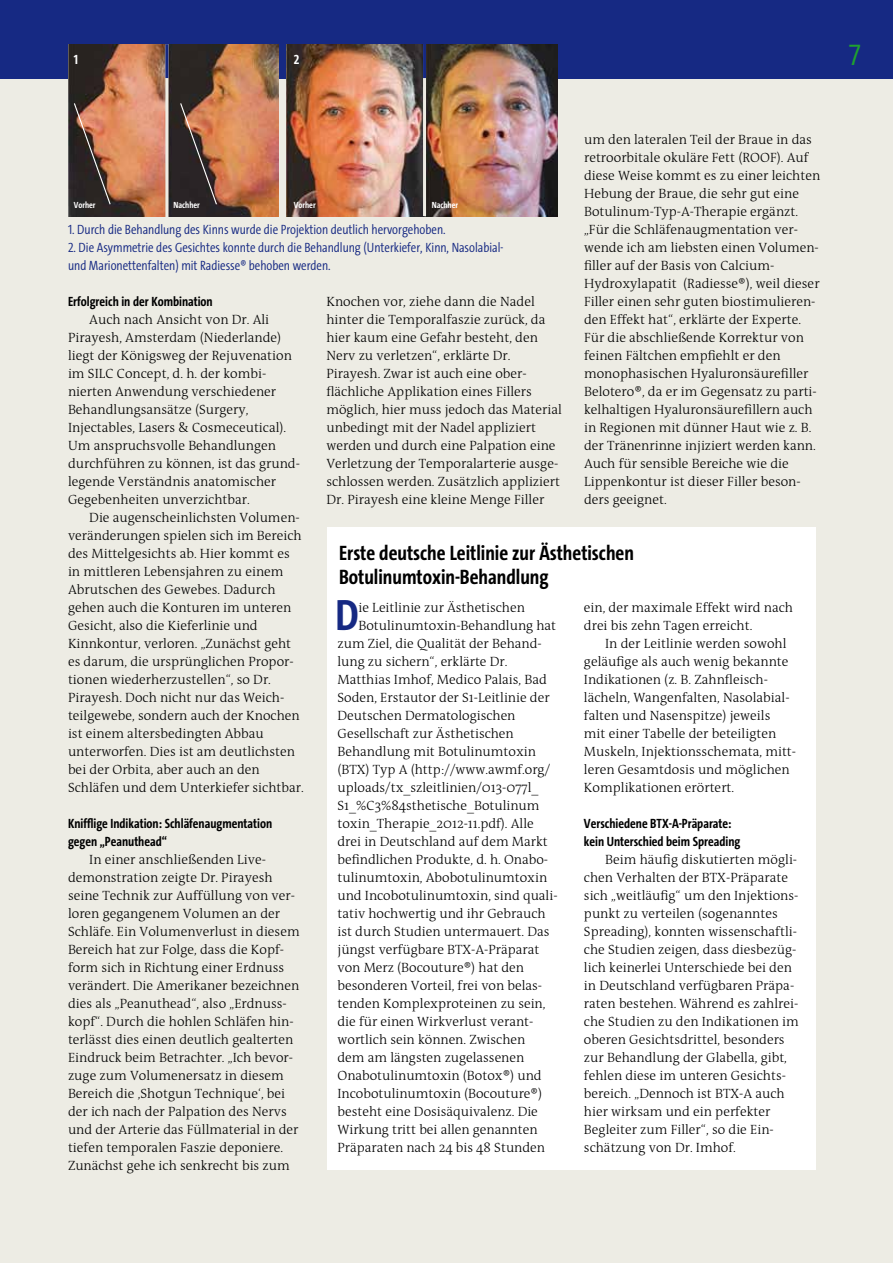
<style>
.page{position:relative;width:893px;height:1263px;background:#edece4}
.page>*{position:absolute;margin:0;border:0;box-sizing:border-box;transform-origin:0 0}
.t1{font:700 44.25px "The Sans Cd LF7";color:#162983}
.t2{font:300 30px "The Sans Cd LF4";color:#1fa12e}
.t3{font:700 21px/24px "The Sans Cd LF7";color:#000}
.t4{font:300 13.5px/18px "The Antiqua B3";color:#000}
.t5{font:300 13.5px/18px "The Sans Cd LF4";color:#162983}
.t6{font:700 13.5px/18px "The Sans Cd LF7";color:#000}
.t7{font:700 13.5px "The Sans Cd LF7";color:#fff}
.t8{font:700 9px "The Sans Cd LF7";color:#fff}
</style>
<div class="page">
<div style="left:327px;top:528px;width:489px;height:642px;background:#fff"></div>
<div style="left:0;top:0;width:893px;height:78px;background:#162983"></div>
<img style="left:68px;top:44px;width:210px;height:172px">
<hr style="left:165px;top:44px;width:3px;height:184px;background:#edece4">
<hr style="left:165px;top:44px;width:3px;height:34px;background:#162983">
<img style="left:287px;top:44px;width:271px;height:172px">
<hr style="left:423px;top:44px;width:3px;height:172px;background:#edece4">
<hr style="left:423px;top:40px;width:3px;height:38px;background:#162983">
<svg style="left:73px;top:102px;width:39px;height:104px;background:#76503f"></svg>
<svg style="left:179px;top:102px;width:39px;height:104px;background:#6b493a"></svg>
<p class="t7" style="left:74px;top:53px;width:6px">1</p>
<p class="t7" style="left:294px;top:53px;width:7px">2</p>
<p class="t4" style="left:584px;top:131px;width:238px">um den lateralen Teil der Braue in das retroorbitale okuläre Fett (ROOF). Auf diese Weise kommt es zu einer leichten Hebung der Braue, die sehr gut eine Botulinum-Typ-A-Therapie ergänzt. „Für die Schläfenaugmentation ver&shy;wende ich am liebsten einen Volumen&shy;filler auf der Basis von Calcium-Hydroxylapatit (Radiesse®), weil dieser Filler einen sehr guten biostimulieren&shy;den Effekt hat“, erklärte der Experte.<br>Für die abschließende Korrektur von feinen Fältchen empfiehlt er den monophasischen Hyaluronsäurefiller Belotero®, da er im Gegensatz zu parti&shy;kelhaltigen Hyaluronsäurefillern auch in Regionen mit dünner Haut wie z. B. der Tränenrinne injiziert werden kann.<br>Auch für sensible Bereiche wie die Lippenkontur ist dieser Filler beson&shy;ders geeignet.</p>
<h3 class="t3" style="left:339px;top:542px;width:296px">Erste deutsche Leitlinie zur Ästhetischen<br>Botulinumtoxin-Behandlung</h3>
<p class="t8" style="left:74px;top:201px;width:23px">Vorher</p>
<p class="t8" style="left:174px;top:201px;width:28px">Nachher</p>
<p class="t8" style="left:294px;top:201px;width:23px">Vorher</p>
<p class="t8" style="left:432px;top:201px;width:28px">Nachher</p>
<p class="t5" style="left:68px;top:221px;width:379px">1. Durch die Behandlung des Kinns wurde die Projektion deutlich hervorgehoben.</p>
<p class="t5" style="left:68px;top:239px;width:436px">2. Die Asymmetrie des Gesichtes konnte durch die Behandlung (Unterkiefer, Kinn, Nasolabial&shy;und Marionettenfalten) mit Radiesse® behoben werden.</p>
<p class="t4" style="left:326px;top:293px;width:237px">Knochen vor, ziehe dann die Nadel hinter die Temporalfaszie zurück, da hier kaum eine Gefahr besteht, den Nerv zu verletzen“, erklärte Dr.<br>Pirayesh. Zwar ist auch eine ober&shy;flächliche Applikation eines Fillers möglich, hier muss jedoch das Material unbedingt mit der Nadel appliziert werden und durch eine Palpation eine Verletzung der Temporalarterie ausge&shy;schlossen werden. Zusätzlich appliziert Dr. Pirayesh eine kleine Menge Filler</p>
<p class="t6" style="left:68px;top:293px;width:146px">Erfolgreich in der Kombination</p>
<p class="t4" style="left:68px;top:311px;width:233px;text-indent:21px">Auch nach Ansicht von Dr. Ali Pirayesh, Amsterdam (Niederlande) liegt der Königsweg der Rejuvenation im SILC Concept, d. h. der kombi&shy;nierten Anwendung verschiedener Behandlungsansätze (Surgery, Injectables, Lasers &amp; Cosmeceutical).<br>Um anspruchsvolle Behandlungen durchführen zu können, ist das grund&shy;legende Verständnis anatomischer Gegebenheiten unverzichtbar.</p>
<p class="t4" style="left:68px;top:509px;width:237px;text-indent:21px">Die augenscheinlichsten Volumen&shy;veränderungen spielen sich im Bereich des Mittelgesichts ab. Hier kommt es in mittleren Lebensjahren zu einem Abrutschen des Gewebes. Dadurch gehen auch die Konturen im unteren Gesicht, also die Kieferlinie und Kinnkontur, verloren. „Zunächst geht es darum, die ursprünglichen Propor&shy;tionen wiederherzustellen“, so Dr.<br>Pirayesh. Doch nicht nur das Weich&shy;teilgewebe, sondern auch der Knochen ist einem altersbedingten Abbau unterworfen. Dies ist am deutlichsten bei der Orbita, aber auch an den Schläfen und dem Unterkiefer sichtbar.</p>
<p class="t6" style="left:68px;top:815px;width:206px">Knifflige Indikation: Schläfenaugmentation gegen „Peanuthead“</p>
<p class="t4" style="left:68px;top:851px;width:233px;text-indent:21px">In einer anschließenden Live&shy;demonstration zeigte Dr. Pirayesh seine Technik zur Auffüllung von ver&shy;loren gegangenem Volumen an der Schläfe. Ein Volumenverlust in diesem Bereich hat zur Folge, dass die Kopf&shy;form sich in Richtung einer Erdnuss verändert. Die Amerikaner bezeichnen dies als „Peanuthead“, also „Erdnuss&shy;kopf“. Durch die hohlen Schläfen hin&shy;terlässt dies einen deutlich gealterten Eindruck beim Betrachter. „Ich bevor&shy;zuge zum Volumenersatz in diesem Bereich die ‚Shotgun Technique‘, bei der ich nach der Palpation des Nervs und der Arterie das Füllmaterial in der tiefen temporalen Faszie deponiere.<br>Zunächst gehe ich senkrecht bis zum</p>
<h1 class="t1" style="left:335px;top:593px;width:21px">D</h1>
<p class="t4" style="left:358px;top:599px;width:168px">ie Leitlinie zur Ästhetischen</p>
<p class="t4" style="left:584px;top:599px;width:211px">ein, der maximale Effekt wird nach drei bis zehn Tagen erreicht.</p>
<p class="t4" style="left:584px;top:635px;width:214px;text-indent:21px">In der Leitlinie werden sowohl geläufige als auch wenig bekannte Indikationen (z. B. Zahnfleisch&shy;lächeln, Wangenfalten, Nasolabial&shy;falten und Nasenspitze) jeweils<br>mit einer Tabelle der beteiligten Muskeln, Injektionsschemata, mitt&shy;leren Gesamtdosis und möglichen Komplikationen erörtert.</p>
<p class="t6" style="left:584px;top:815px;width:158px">Verschiedene BTX-A-Präparate: kein Unterschied beim Spreading</p>
<p class="t4" style="left:584px;top:851px;width:216px;text-indent:21px">Beim häufig diskutierten mögli&shy;chen Verhalten der BTX-Präparate sich „weitläufig“ um den Injektions&shy;punkt zu verteilen (sogenanntes Spreading), konnten wissenschaftli&shy;che Studien zeigen, dass diesbezüg&shy;lich keinerlei Unterschiede bei den in Deutschland verfügbaren Präpa&shy;raten bestehen. Während es zahlrei&shy;che Studien zu den Indikationen im oberen Gesichtsdrittel, besonders zur Behandlung der Glabella, gibt, fehlen diese im unteren Gesichts&shy;bereich. „Dennoch ist BTX-A auch hier wirksam und ein perfekter Begleiter zum Filler“, so die Ein&shy;schätzung von Dr. Imhof.</p>
<p class="t4" style="left:358px;top:617px;width:199px">Botulinumtoxin-Behandlung hat</p>
<p class="t4" style="left:338px;top:635px;width:204px">zum Ziel, die Qualität der Behand-</p>
<p class="t4" style="left:338px;top:653px;width:171px">lung zu sichern“, erklärte Dr.</p>
<p class="t4" style="left:338px;top:671px;width:211px">Matthias Imhof, Medico Palais, Bad</p>
<p class="t4" style="left:338px;top:689px;width:214px">Soden, Erstautor der S1-Leitlinie der</p>
<p class="t4" style="left:338px;top:707px;width:179px">Deutschen Dermatologischen</p>
<p class="t4" style="left:338px;top:725px;width:178px">Gesellschaft zur Ästhetischen</p>
<p class="t4" style="left:338px;top:743px;width:200px">Behandlung mit Botulinumtoxin</p>
<p class="t4" style="left:338px;top:761px;width:214px">(BTX) Typ A (http://www.awmf.org/</p>
<p class="t4" style="left:338px;top:779px;width:202px">uploads/tx_szleitlinien/013-077l_</p>
<p class="t4" style="left:338px;top:797px;width:204px">S1_%C3%84sthetische_Botulinum</p>
<p class="t4" style="left:338px;top:815px;width:198px">toxin_Therapie_2012-11.pdf). Alle</p>
<p class="t4" style="left:338px;top:833px;width:212px">drei in Deutschland auf dem Markt</p>
<p class="t4" style="left:338px;top:851px;width:211px">befindlichen Produkte, d. h. Onabo-</p>
<p class="t4" style="left:338px;top:869px;width:211px">tulinumtoxin, Abobotulinumtoxin</p>
<p class="t4" style="left:338px;top:887px;width:220px">und Incobotulinumtoxin, sind quali-</p>
<p class="t4" style="left:338px;top:905px;width:210px">tativ hochwertig und ihr Gebrauch</p>
<p class="t4" style="left:338px;top:923px;width:213px">ist durch Studien untermauert. Das</p>
<p class="t4" style="left:338px;top:941px;width:203px">jüngst verfügbare BTX-A-Präparat</p>
<p class="t4" style="left:338px;top:959px;width:188px">von Merz (Bocouture®) hat den</p>
<p class="t4" style="left:338px;top:977px;width:205px">besonderen Vorteil, frei von belas-</p>
<p class="t4" style="left:338px;top:995px;width:209px">tenden Komplexproteinen zu sein,</p>
<p class="t4" style="left:338px;top:1013px;width:196px">die für einen Wirkverlust verant-</p>
<p class="t4" style="left:338px;top:1031px;width:189px">wortlich sein können. Zwischen</p>
<p class="t4" style="left:338px;top:1049px;width:188px">dem am längsten zugelassenen</p>
<p class="t4" style="left:338px;top:1067px;width:206px">Onabotulinumtoxin (Botox®) und</p>
<p class="t4" style="left:338px;top:1085px;width:206px">Incobotulinumtoxin (Bocouture®)</p>
<p class="t4" style="left:338px;top:1103px;width:202px">besteht eine Dosisäquivalenz. Die</p>
<p class="t4" style="left:338px;top:1121px;width:202px">Wirkung tritt bei allen genannten</p>
<p class="t4" style="left:338px;top:1139px;width:209px">Präparaten nach 24 bis 48 Stunden</p>
<h2 class="t2" style="left:848px;top:40px;width:14px">57</h2>
</div>
